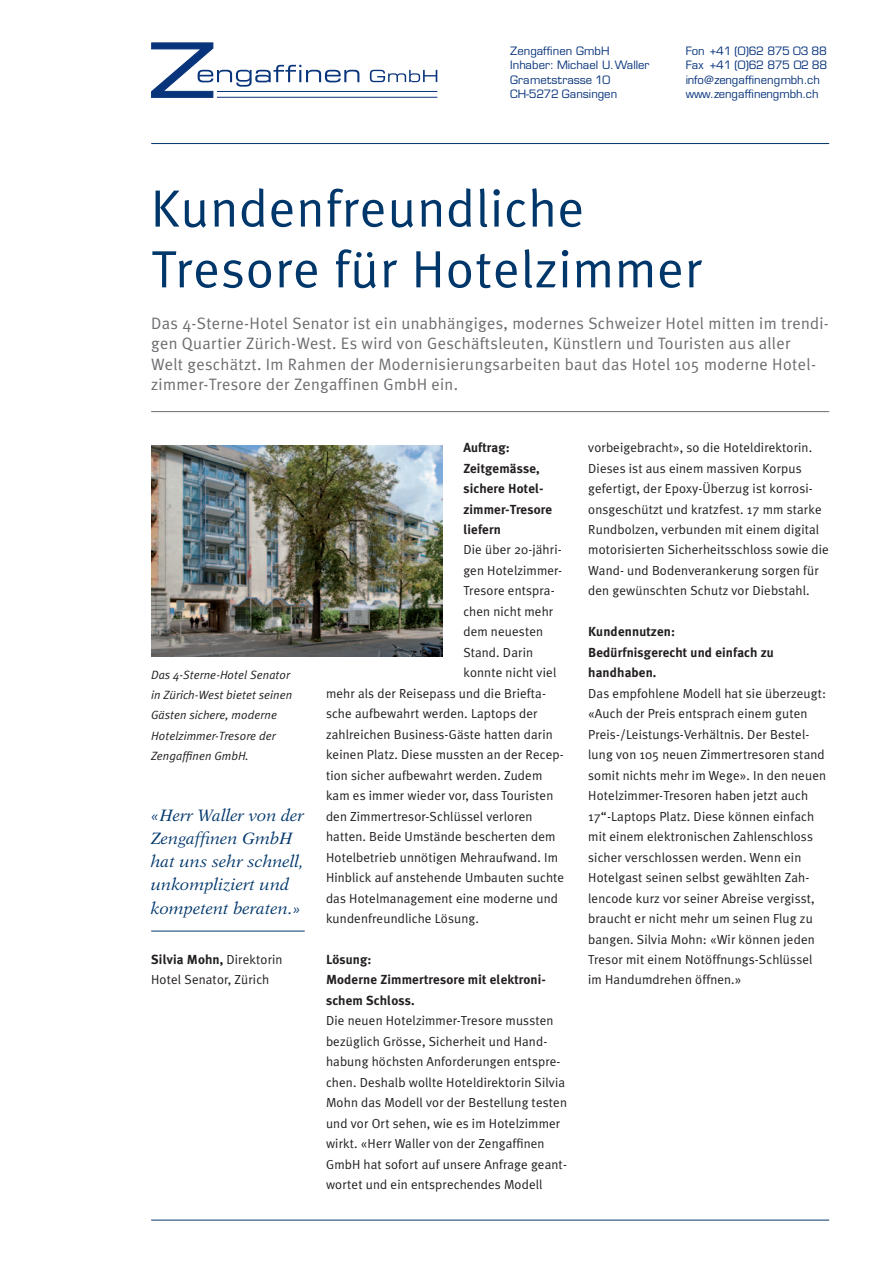
<style>
.page{position:relative;width:893px;height:1263px;background:#fff}
.page>*{position:absolute;margin:0;border:0;box-sizing:border-box;transform-origin:0 0}
.t1{font:52.5px/60.8px "Meta Plus Normal";letter-spacing:.02em;color:#00376b}
.t2{font:16.5px/20.2px "Meta Plus Normal";letter-spacing:.02em;color:#6c6d70}
.t3{font:italic 16.5px/23.2px "New Aster";color:#00376b}
.t4{font:13.2px/20.5px "Meta Plus Normal";letter-spacing:.01em;color:#231f20}
.t5{font:700 13.2px/20.5px "Meta Plus";letter-spacing:.01em;color:#231f20}
.t6{font:italic 12px/20.4px "Meta Plus Normal";letter-spacing:.005em;color:#231f20}
.t7{font:11.25px/14.2px "Eurostile";letter-spacing:-.02em;color:#08347b}
.t8{font:11.25px/14.2px "Eurostile";color:#08347b}
.s1{font-family:"Meta Plus Normal";font-weight:400}
</style>
<div class="page">
<img style="left:151px;top:445px;width:291px;height:212px">
<svg style="left:370px;top:70px;width:67px;height:12px"></svg>
<svg style="left:151px;top:43px;width:208px;height:55px"></svg>
<hr style="left:217px;top:91px;width:220px;height:1px;background:#08347b">
<hr style="left:217px;top:97px;width:220px;height:1px;background:#08347b">
<hr style="left:151px;top:1220px;width:678px;height:1px;background:#00376b">
<hr style="left:151px;top:143px;width:678px;height:1px;background:#00376b">
<hr style="left:151px;top:411px;width:678px;height:1px;background:#6c6d70">
<hr style="left:151px;top:931px;width:154px;height:1px;background:#00376b">
<p class="t8" style="left:510px;top:44px;width:141px">Zengaffinen GmbH<br>Inhaber: Michael U. Waller<br>Grametstrasse 10<br>CH-5272 Gansingen</p>
<p class="t7" style="left:686px;top:44px;width:143px">Fon +41 (0)62 875 03 88<br>Fax +41 (0)62 875 02 88 info@zengaffinengmbh.ch www.zengaffinengmbh.ch</p>
<h1 class="t1" style="left:151px;top:177px;width:553px">Kundenfreundliche<br>Tresore für Hotelzimmer</h1>
<p class="t2" style="left:151px;top:313px;width:679px">Das 4-Sterne-Hotel Senator ist ein unabhängiges, modernes Schweizer Hotel mitten im trendi&shy;gen Quartier Zürich-West. Es wird von Geschäftsleuten, Künstlern und Touristen aus aller<br>Welt geschätzt. Im Rahmen der Modernisierungsarbeiten baut das Hotel 105 moderne Hotel&shy;zimmer-Tresore der Zengaffinen GmbH ein.</p>
<p class="t6" style="left:151px;top:664px;width:143px">Das 4-Sterne-Hotel Senator in Zürich-West bietet seinen<br>Gästen sichere, moderne<br>Hotelzimmer-Tresore der<br>Zengaffinen GmbH.</p>
<p class="t3" style="left:151px;top:803px;width:155px">«Herr Waller von der<br>Zengaffinen GmbH hat uns sehr schnell, unkompliziert und kompetent beraten.»</p>
<p class="t5" style="left:151px;top:949px;width:133px">Silvia Mohn, <span class="s1">Direktorin</span></p>
<p class="t4" style="left:151px;top:969px;width:120px">Hotel Senator, Zürich</p>
<p class="t5" style="left:463px;top:437px;width:90px">Auftrag:<br>Zeitgemässe, sichere Hotel&shy;zimmer-Tresore liefern</p>
<p class="t4" style="left:463px;top:539px;width:100px">Die über 20-jähri-</p>
<p class="t4" style="left:463px;top:560px;width:100px">gen Hotelzimmer-</p>
<p class="t4" style="left:463px;top:580px;width:93px">Tresore entspra-</p>
<p class="t4" style="left:463px;top:601px;width:91px">chen nicht mehr</p>
<p class="t4" style="left:463px;top:621px;width:81px">dem neuesten</p>
<p class="t4" style="left:463px;top:642px;width:71px">Stand. Darin</p>
<p class="t4" style="left:463px;top:662px;width:94px">konnte nicht viel</p>
<p class="t4" style="left:326px;top:683px;width:221px">mehr als der Reisepass und die Briefta-</p>
<p class="t4" style="left:326px;top:703px;width:213px">sche aufbewahrt werden. Laptops der</p>
<p class="t4" style="left:326px;top:724px;width:228px">zahlreichen Business-Gäste hatten darin</p>
<p class="t4" style="left:326px;top:744px;width:239px">keinen Platz. Diese mussten an der Recep-</p>
<p class="t4" style="left:326px;top:765px;width:218px">tion sicher aufbewahrt werden. Zudem</p>
<p class="t4" style="left:326px;top:785px;width:229px">kam es immer wieder vor, dass Touristen</p>
<p class="t4" style="left:326px;top:806px;width:208px">den Zimmertresor-Schlüssel verloren</p>
<p class="t4" style="left:326px;top:826px;width:231px">hatten. Beide Umstände bescherten dem</p>
<p class="t4" style="left:326px;top:847px;width:234px">Hotelbetrieb unnötigen Mehraufwand. Im</p>
<p class="t4" style="left:326px;top:867px;width:240px">Hinblick auf anstehende Umbauten suchte</p>
<p class="t4" style="left:326px;top:887px;width:233px">das Hotelmanagement eine moderne und</p>
<p class="t4" style="left:326px;top:908px;width:155px">kundenfreundliche Lösung.</p>
<p class="t5" style="left:326px;top:949px;width:222px">Lösung:<br>Moderne Zimmertresore mit elektroni&shy;schem Schloss.</p>
<p class="t4" style="left:326px;top:1010px;width:242px">Die neuen Hotelzimmer-Tresore mussten bezüglich Grösse, Sicherheit und Hand&shy;habung höchsten Anforderungen entspre&shy;chen. Deshalb wollte Hoteldirektorin Silvia Mohn das Modell vor der Bestellung testen und vor Ort sehen, wie es im Hotelzimmer wirkt. «Herr Waller von der Zengaffinen GmbH hat sofort auf unsere Anfrage geant&shy;wortet und ein entsprechendes Modell</p>
<p class="t4" style="left:588px;top:437px;width:242px">vorbeigebracht», so die Hoteldirektorin.<br>Dieses ist aus einem massiven Korpus gefertigt, der Epoxy-Überzug ist korrosi&shy;onsgeschützt und kratzfest. 17 mm starke Rundbolzen, verbunden mit einem digital motorisierten Sicherheitsschloss sowie die Wand- und Bodenverankerung sorgen für den gewünschten Schutz vor Diebstahl.</p>
<p class="t5" style="left:588px;top:621px;width:187px">Kundennutzen:<br>Bedürfnisgerecht und einfach zu handhaben.</p>
<p class="t4" style="left:588px;top:683px;width:239px">Das empfohlene Modell hat sie überzeugt: «Auch der Preis entsprach einem guten Preis-/Leistungs-Verhältnis. Der Bestel&shy;lung von 105 neuen Zimmertresoren stand somit nichts mehr im Wege». In den neuen Hotelzimmer-Tresoren haben jetzt auch 17“-Laptops Platz. Diese können einfach mit einem elektronischen Zahlenschloss sicher verschlossen werden. Wenn ein Hotelgast seinen selbst gewählten Zah&shy;lencode kurz vor seiner Abreise vergisst, braucht er nicht mehr um seinen Flug zu bangen. Silvia Mohn: «Wir können jeden Tresor mit einem Notöffnungs-Schlüssel im Handumdrehen öffnen.»</p>
</div>
